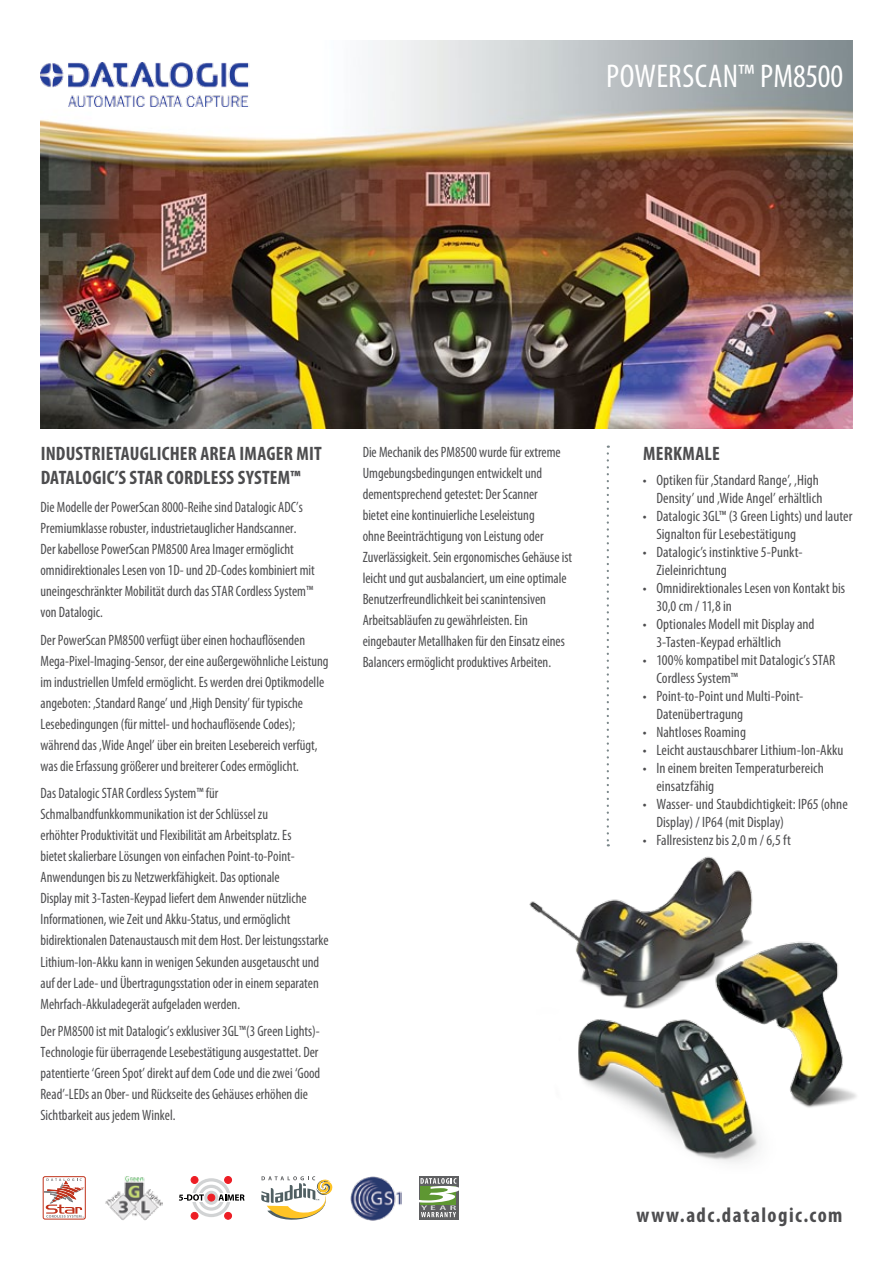
<style>
.page{position:relative;width:893px;height:1263px;background:#fff}
.page>*{position:absolute;margin:0;border:0;box-sizing:border-box;transform-origin:0 0}
.t1{font:condensed 33px "Myriad Pro";color:#fff}
.t2{font:700 condensed 21px "Myriad Pro";color:#4d4d4f}
.t3{font:700 condensed 19.5px/24px "Myriad Pro";letter-spacing:.01em;color:#4d4d4f}
.t4{font:condensed 15px/21px "Myriad Pro";color:#4d4d4f;scale:.95 1}
.t5{font:condensed 15px/18px "Myriad Pro";color:#4d4d4f}
</style>
<div class="page">
<img style="left:40px;top:41px;width:812px;height:387px">
<img style="left:40px;top:63px;width:220px;height:43px">
<svg style="left:607px;top:446px;width:2px;height:389px"></svg>
<svg style="left:419px;top:1176px;width:39px;height:43px"></svg>
<svg style="left:419px;top:1178px;width:40px;height:39px"></svg>
<img style="left:350px;top:1176px;width:51px;height:45px">
<svg style="left:261px;top:1176px;width:72px;height:44px"></svg>
<div style="left:191px;top:1176px;width:7px;height:8px;border:1px solid #ed1d24;border-radius:50%"></div>
<div style="left:224px;top:1176px;width:8px;height:8px;border:1px solid #ed1d24;border-radius:50%"></div>
<div style="left:191px;top:1212px;width:7px;height:7px;border:1px solid #ed1d24;border-radius:50%"></div>
<div style="left:224px;top:1212px;width:8px;height:7px;border:1px solid #ed1d24;border-radius:50%"></div>
<svg style="left:179px;top:1178px;width:66px;height:39px"></svg>
<img style="left:105px;top:1176px;width:57px;height:44px">
<div style="left:43px;top:1176px;width:43px;height:43px;border:1px solid #bf311a;border-radius:2px"></div>
<svg style="left:42px;top:1178px;width:42px;height:40px"></svg>
<img style="left:529px;top:839px;width:328px;height:324px">
<h1 class="t1" style="left:606px;top:56px;width:16px">powerscan</h1>
<h1 class="t1" style="left:738px;top:56px;width:107px">™ PM8500</h1>
<h3 class="t3" style="left:41px;top:441px;width:282px">INDUSTRIETAUGLICHER AREA IMAGER MIT<br>DATALOGIC’S STAR</h3>
<h3 class="t3" style="left:167px;top:465px;width:136px">CORDLESS SYSTEM™</h3>
<p class="t4" style="left:40px;top:496px;width:290px">Die Modelle der PowerScan 8000-Reihe sind Datalogic ADC’s Premiumklasse robuster, industrietauglicher Handscanner.<br>Der kabellose PowerScan PM8500 Area Imager ermöglicht omnidirektionales Lesen von 1D- und 2D-Codes kombiniert mit uneingeschränkter Mobilität durch das STAR Cordless System™ von Datalogic.</p>
<p class="t4" style="left:40px;top:629px;width:305px">Der PowerScan PM8500 verfügt über einen hochauflösenden Mega-Pixel-Imaging-Sensor, der eine außergewöhnliche Leistung im industriellen Umfeld ermöglicht. Es werden drei Optikmodelle angeboten: ‚Standard Range’ und ‚High Density’ für typische Lesebedingungen (für mittel- und hochauflösende Codes); während das ‚Wide Angel’ über ein breiten Lesebereich verfügt, was die Erfassung größerer und breiterer Codes ermöglicht.</p>
<p class="t4" style="left:40px;top:783px;width:305px">Das Datalogic STAR Cordless System™ für Schmalbandfunkkommunikation ist der Schlüssel zu<br>erhöhter Produktivität und Flexibilität am Arbeitsplatz. Es<br>bietet skalierbare Lösungen von einfachen Point-to-Point-Anwendungen bis zu Netzwerkfähigkeit. Das optionale<br>Display mit 3-Tasten-Keypad liefert dem Anwender nützliche Informationen, wie Zeit und Akku-Status, und ermöglicht bidirektionalen Datenaustausch mit dem Host. Der leistungsstarke Lithium-Ion-Akku kann in wenigen Sekunden ausgetauscht und auf der Lade- und Übertragungsstation oder in einem separaten Mehrfach-Akkuladegerät aufgeladen werden.</p>
<p class="t4" style="left:40px;top:1020px;width:296px">Der PM8500 ist mit Datalogic’s exklusiver 3GL™(3 Green Lights)- Technologie für überragende Lesebestätigung ausgestattet. Der patentierte ‘Green Spot’ direkt auf dem Code und die zwei ‘Good Read’-LEDs an Ober- und Rückseite des Gehäuses erhöhen die Sichtbarkeit aus jedem Winkel.</p>
<p class="t4" style="left:363px;top:441px;width:222px">Die Mechanik des PM8500 wurde für extreme Umgebungsbedingungen entwickelt und dementsprechend getestet: Der Scanner<br>bietet eine kontinuierliche Leseleistung<br>ohne Beeinträchtigung von Leistung oder Zuverlässigkeit. Sein ergonomisches Gehäuse ist leicht und gut ausbalanciert, um eine optimale Benutzerfreundlichkeit bei scanintensiven Arbeitsabläufen zu gewährleisten. Ein eingebauter Metallhaken für den Einsatz eines Balancers ermöglicht produktives Arbeiten.</p>
<h3 class="t3" style="left:643px;top:441px;width:78px">MERKMALE</h3>
<p class="t5" style="left:643px;top:471px;width:181px;text-align:right">• Optiken für ‚Standard Range’, ‚High<br>Density’ und ‚Wide Angel’ erhältlich</p>
<p class="t5" style="left:656px;top:507px;width:198px;text-indent:-14px">• Datalogic 3GL™ (3 Green Lights) und lauter<br>Signalton für Lesebestätigung</p>
<p class="t5" style="left:656px;top:543px;width:148px;text-indent:-14px">• Datalogic’s instinktive 5-Punkt-<br>Zieleinrichtung</p>
<p class="t5" style="left:656px;top:579px;width:190px;text-indent:-14px">• Omnidirektionales Lesen von Kontakt bis<br>30,0 cm / 11,8 in</p>
<p class="t5" style="left:656px;top:615px;width:160px;text-indent:-14px">• Optionales Modell mit Display and<br>3-Tasten-Keypad erhältlich</p>
<p class="t5" style="left:656px;top:651px;width:180px;text-indent:-14px">• 100% kompatibel mit Datalogic’s STAR<br>Cordless System™</p>
<p class="t5" style="left:656px;top:687px;width:149px;text-indent:-14px">• Point-to-Point und Multi-Point-<br>Datenübertragung</p>
<p class="t5" style="left:643px;top:723px;width:105px">• Nahtloses Roaming</p>
<p class="t5" style="left:643px;top:741px;width:202px">• Leicht austauschbarer Lithium-Ion-Akku</p>
<p class="t5" style="left:656px;top:759px;width:169px;text-indent:-14px">• In einem breiten Temperaturbereich einsatzfähig</p>
<p class="t5" style="left:656px;top:795px;width:193px;text-indent:-14px">• Wasser- und Staubdichtigkeit: IP65 (ohne<br>Display) / IP64 (mit Display)</p>
<p class="t5" style="left:643px;top:831px;width:149px">• Fallresistenz bis 2,0 m / 6,5 ft</p>
<h2 class="t2" style="left:636px;top:1201px;width:208px">WWW.ADC.DATALOGIC.COM</h2>
</div>
